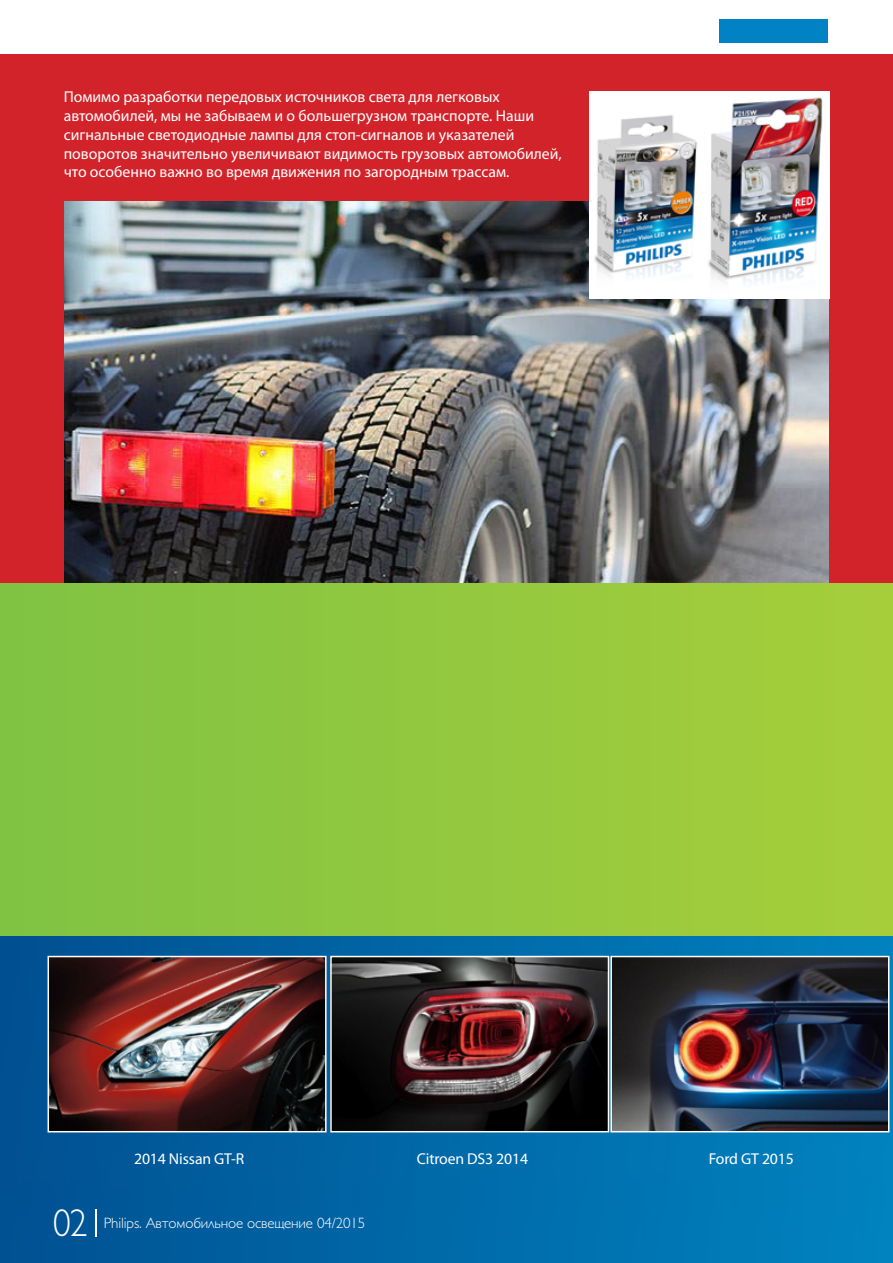
<style>
.page{position:relative;width:893px;height:1263px;background:#fff}
.page>*{position:absolute;margin:0;border:0;box-sizing:border-box;transform-origin:0 0}
.t1{font:300 38.85px "Gill Sans Cyr";color:#fff;scale:.91 1}
.t2{font:15.75px/18.9px "Myriad Pro";color:#fff}
.t3{font:300 15px "Gill Sans Cyr";letter-spacing:-.01em;color:#fff}
</style>
<div class="page">
<div style="left:0;top:54px;width:893px;height:529px;background:#d2232a"></div>
<img style="left:64px;top:202px;width:765px;height:381px">
<div style="left:0;top:583px;width:893px;height:353px;background:linear-gradient(to right,#7fc343,#a6ce3b)"></div>
<img style="left:0;top:936px;width:892px;height:327px">
<div style="left:720px;top:20px;width:108px;height:23px;background:#0082c4"></div>
<hr style="left:95px;top:1209px;width:2px;height:27px;background:#fff">
<img style="left:51px;top:959px;width:273px;height:170px">
<div style="left:48px;top:956px;width:279px;height:176px;border:2px solid #fff"></div>
<img style="left:613px;top:959px;width:273px;height:170px">
<div style="left:610px;top:956px;width:279px;height:176px;border:2px solid #fff"></div>
<img style="left:333px;top:959px;width:273px;height:170px">
<div style="left:330px;top:956px;width:279px;height:176px;border:2px solid #fff"></div>
<div style="left:589px;top:91px;width:116px;height:207px;background:#fff"></div>
<img style="left:594px;top:115px;width:103px;height:162px">
<img style="left:705px;top:91px;width:124px;height:207px">
<p class="t2" style="left:64px;top:87px;width:499px">Помимо разработки передовых источников света для легковых автомобилей, мы не забываем и о большегрузном транспорте. Наши сигнальные светодиодные лампы для стоп-сигналов и указателей поворотов значительно увеличивают видимость грузовых автомобилей, что особенно важно во время движения по загородным трассам.</p>
<p class="t2" style="left:134px;top:1149px;width:112px">2014 Nissan GT-R</p>
<p class="t2" style="left:417px;top:1149px;width:113px">Citroen DS3 2014</p>
<p class="t2" style="left:709px;top:1149px;width:86px">Ford GT 2015</p>
<h1 class="t1" style="left:53px;top:1201px;width:39px">02</h1>
<p class="t3" style="left:104px;top:1214px;width:263px">Philips. Автомобильное освещение 04/2015</p>
</div>
